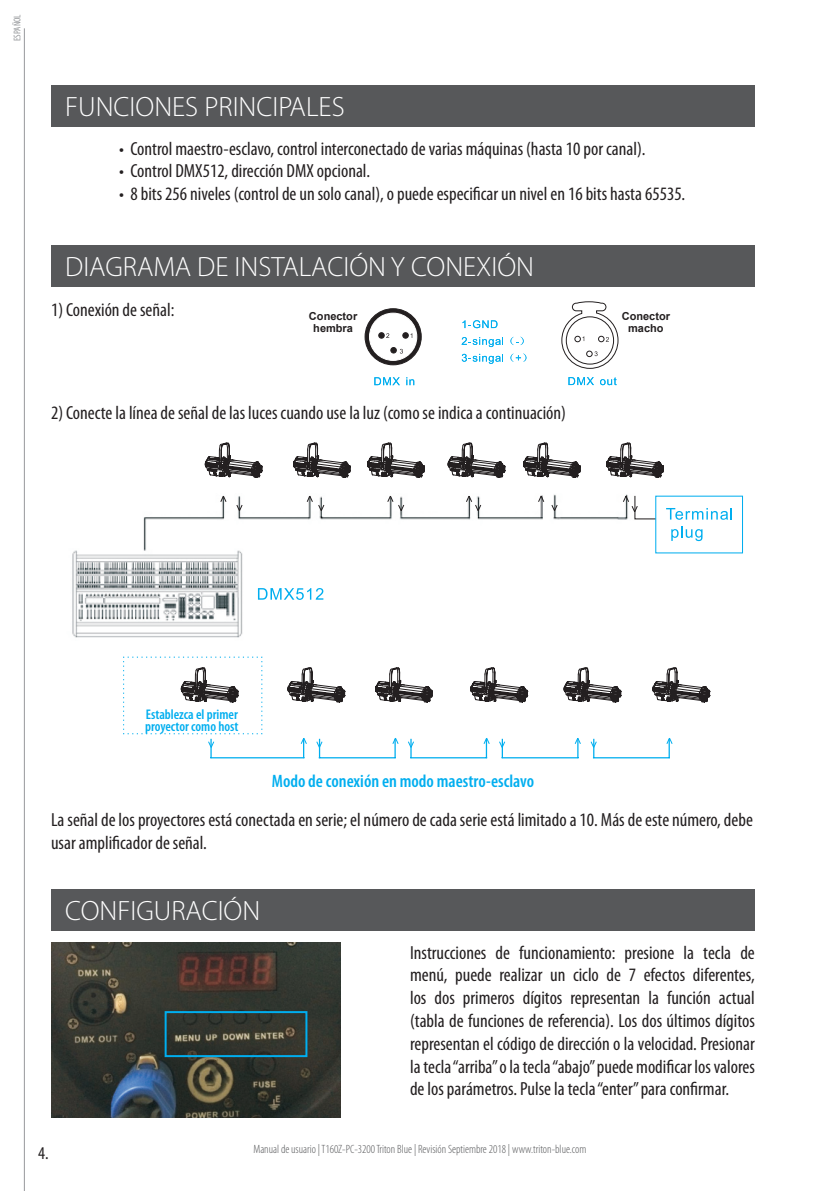
<style>
.page{position:relative;width:840px;height:1191px;background:#fff}
.page>*{position:absolute;margin:0;border:0;box-sizing:border-box;transform-origin:0 0}
.t1{font:300 28px "Myriad Pro";color:#fff}
.t2{font:condensed 19px/22.8px "Myriad Pro";color:#231f20}
.t3{font:600 condensed 18px "Myriad Pro";color:#00aeef}
.t4{font:condensed 18px "Myriad Pro";color:#231f20}
.t5{font:600 condensed 14px/12px "Myriad Pro";color:#00aeef}
.t6{font:300 condensed 12px "Myriad Pro";color:#57585a}
.t7{font:700 11px/12px "Arial";color:#231f20;text-align:center}
.t8{font:condensed 9.8px "Myriad Pro";color:#97999c}
</style>
<div class="page">
<hr style="left:24px;top:28px;width:1px;height:1163px;background:#97999c">
<div style="left:51px;top:85px;width:703px;height:41px;background:#57585a"></div>
<div style="left:51px;top:245px;width:703px;height:41px;background:#57585a"></div>
<img style="left:72px;top:494px;width:555px;height:144px">
<div style="left:251px;top:573px;width:203px;height:36px;background:#fff"></div>
<svg style="left:568px;top:377px;width:25px;height:8px"></svg>
<svg style="left:600px;top:377px;width:16px;height:8px"></svg>
<svg style="left:374px;top:377px;width:25px;height:8px"></svg>
<svg style="left:406px;top:377px;width:8px;height:8px"></svg>
<svg style="left:462px;top:320px;width:35px;height:8px"></svg>
<svg style="left:461px;top:337px;width:42px;height:10px"></svg>
<svg style="left:510px;top:337px;width:13px;height:8px"></svg>
<svg style="left:461px;top:354px;width:42px;height:10px"></svg>
<svg style="left:510px;top:353px;width:16px;height:9px"></svg>
<svg style="left:561px;top:301px;width:57px;height:68px"></svg>
<svg style="left:365px;top:309px;width:56px;height:56px"></svg>
<div style="left:365px;top:308px;width:56px;height:57px;border:1px solid #231f20;border-radius:50%"></div>
<div style="left:369px;top:313px;width:47px;height:47px;background:#fff;border-radius:50%"></div>
<div style="left:369px;top:313px;width:48px;height:47px;border:1px solid #fff;border-radius:50%"></div>
<svg style="left:402px;top:332px;width:10px;height:6px"></svg>
<svg style="left:378px;top:332px;width:11px;height:6px"></svg>
<svg style="left:390px;top:347px;width:12px;height:7px"></svg>
<svg style="left:666px;top:508px;width:65px;height:12px"></svg>
<svg style="left:671px;top:526px;width:31px;height:15px"></svg>
<svg style="left:220px;top:495px;width:435px;height:25px"></svg>
<svg style="left:205px;top:443px;width:458px;height:34px"></svg>
<svg style="left:258px;top:588px;width:65px;height:12px"></svg>
<svg style="left:123px;top:656px;width:586px;height:102px"></svg>
<div style="left:51px;top:889px;width:703px;height:41px;background:#57585a"></div>
<img style="left:51px;top:943px;width:289px;height:174px">
<div style="left:164px;top:1011px;width:143px;height:46px;border:2px solid #00aeef"></div>
<p class="t8" style="left:12px;top:41px;width:28px;rotate:-90deg">español</p>
<p class="t1" style="left:65px;top:92px;width:281px">FUNCIONES PRINCIPALES</p>
<p class="t2" style="left:119px;top:137px;width:527px">• Control maestro-esclavo, control interconectado de varias máquinas (hasta 10 por canal).</p>
<p class="t2" style="left:119px;top:160px;width:252px">• Control DMX512, dirección DMX opcional.</p>
<p class="t2" style="left:119px;top:183px;width:567px">• 8 bits 256 niveles (control de un solo canal), o puede especificar un nivel en 16 bits hasta 65535.</p>
<p class="t1" style="left:65px;top:251px;width:470px">DIAGRAMA DE INSTALACIÓN Y CONEXIÓN</p>
<p class="t2" style="left:51px;top:299px;width:125px">1) Conexión de señal:</p>
<p class="t7" style="left:309px;top:311px;width:50px">Conector hembra</p>
<p class="t7" style="left:621px;top:311px;width:50px">Conector macho</p>
<p class="t2" style="left:51px;top:401px;width:516px">2) Conecte la línea de señal de las luces cuando use la luz (como se indica a continuación)</p>
<p class="t5" style="left:145px;top:708px;width:95px">Establezca el primer proyector como host</p>
<p class="t3" style="left:272px;top:771px;width:263px">Modo de conexión en modo maestro-esclavo</p>
<p class="t2" style="left:51px;top:809px;width:703px">La señal de los proyectores está conectada en serie; el número de cada serie está limitado a 10. Más de este número, debe usar amplificador de señal.</p>
<p class="t4" style="left:38px;top:1143px;width:12px">4.</p>
<p class="t1" style="left:65px;top:895px;width:196px">CONFIGURACIÓN</p>
<p class="t2" style="left:410px;top:941px;width:346px;text-align:justify">Instrucciones de funcionamiento: presione la tecla de menú, puede realizar un ciclo de 7 efectos diferentes, los dos primeros dígitos representan la función actual (tabla de funciones de referencia). Los dos últimos dígitos representan el código de dirección o la velocidad. Presionar la tecla “arriba” o la tecla “abajo” puede modificar los valores de los parámetros. Pulse la tecla “enter” para confirmar.</p>
<p class="t6" style="left:253px;top:1142px;width:334px">Manual de usuario | T160Z-PC-3200 Triton Blue | Revisión Septiembre 2018 | www.triton-blue.com</p>
</div>
